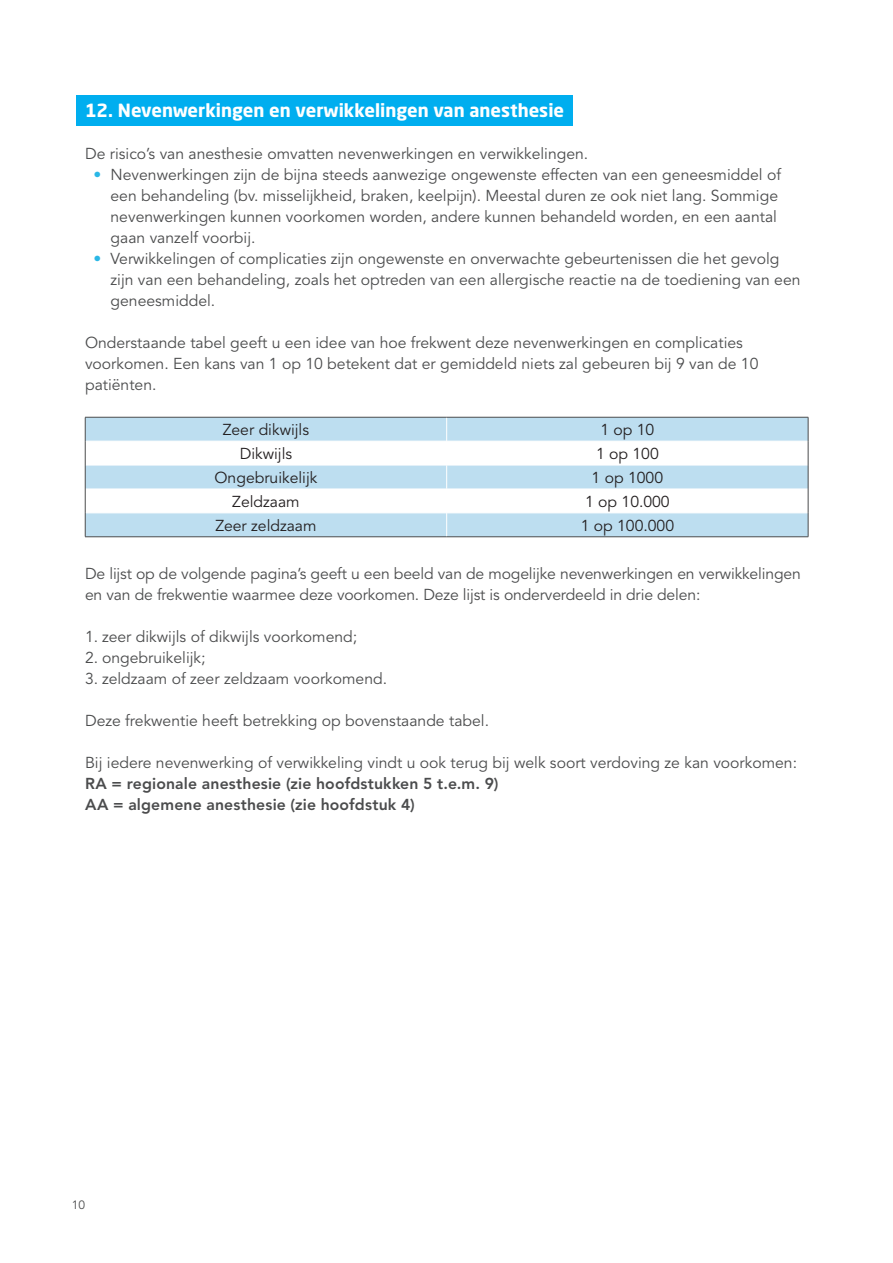
<style>
.page{position:relative;width:893px;height:1263px;background:#fff}
.page>*{position:absolute;margin:0;border:0;box-sizing:border-box;transform-origin:0 0}
.t1{font:700 18px "Neo Sans Pro";color:#fff}
.t2{font:15.75px/21px "Avenir LT Std";color:#4b4c4d}
.t3{font:15.75px "Avenir LT Std";color:#231f20}
.t4{font:800 15.75px/21px "Avenir LT Std";letter-spacing:.01em;color:#4b4c4d}
.t5{font:12px "Avenir LT Std";color:#4b4c4d}
.s1{color:#2ab7e6}
</style>
<div class="page">
<div style="left:77px;top:95px;width:496px;height:31px;background:#00aeef"></div>
<svg style="left:86px;top:418px;width:722px;height:118px;fill:#bddef0"></svg>
<hr style="left:85px;top:441px;width:362px;height:1px;background:#fff">
<hr style="left:447px;top:441px;width:361px;height:1px;background:#fff">
<hr style="left:85px;top:465px;width:362px;height:1px;background:#fff">
<hr style="left:447px;top:465px;width:361px;height:1px;background:#fff">
<hr style="left:85px;top:489px;width:362px;height:1px;background:#fff">
<hr style="left:447px;top:489px;width:361px;height:1px;background:#fff">
<hr style="left:85px;top:513px;width:362px;height:1px;background:#fff">
<hr style="left:447px;top:513px;width:361px;height:1px;background:#fff">
<svg style="left:446px;top:418px;width:1px;height:118px"></svg>
<hr style="left:85px;top:417px;width:362px;height:1px;background:#4b4c4d">
<hr style="left:447px;top:417px;width:361px;height:1px;background:#4b4c4d">
<svg style="left:85px;top:417px;width:1px;height:119px"></svg>
<svg style="left:808px;top:417px;width:1px;height:120px"></svg>
<hr style="left:85px;top:536px;width:362px;height:1px;background:#4b4c4d">
<hr style="left:447px;top:536px;width:361px;height:1px;background:#4b4c4d">
<p class="t1" style="left:85px;top:99px;width:481px">12. Nevenwerkingen en verwikkelingen van anesthesie</p>
<p class="t2" style="left:85px;top:144px;width:505px">De risico’s van anesthesie omvatten nevenwerkingen en verwikkelingen.</p>
<p class="t2" style="left:111px;top:165px;width:672px;text-indent:-17px"><span class="s1">•</span> Nevenwerkingen zijn de bijna steeds aanwezige ongewenste effecten van een geneesmiddel of een behandeling (bv. misselijkheid, braken, keelpijn). Meestal duren ze ook niet lang. Sommige nevenwerkingen kunnen voorkomen worden, andere kunnen behandeld worden, en een aantal gaan vanzelf voorbij.</p>
<p class="t2" style="left:111px;top:248px;width:691px;text-indent:-17px"><span class="s1">•</span> Verwikkelingen of complicaties zijn ongewenste en onverwachte gebeurtenissen die het gevolg zijn van een behandeling, zoals het optreden van een allergische reactie na de toediening van een geneesmiddel.</p>
<p class="t2" style="left:85px;top:332px;width:675px">Onderstaande tabel geeft u een idee van hoe frekwent deze nevenwerkingen en complicaties voorkomen. Een kans van 1 op 10 betekent dat er gemiddeld niets zal gebeuren bij 9 van de 10 patiënten.</p>
<p class="t3" style="left:223px;top:421px;width:88px">Zeer dikwijls</p>
<p class="t3" style="left:600px;top:421px;width:55px">1 op 10</p>
<p class="t3" style="left:240px;top:445px;width:54px">Dikwijls</p>
<p class="t3" style="left:596px;top:445px;width:64px">1 op 100</p>
<p class="t3" style="left:214px;top:468px;width:104px">Ongebruikelijk</p>
<p class="t3" style="left:592px;top:468px;width:73px">1 op 1000</p>
<p class="t3" style="left:232px;top:492px;width:69px">Zeldzaam</p>
<p class="t3" style="left:585px;top:492px;width:86px">1 op 10.000</p>
<p class="t3" style="left:215px;top:516px;width:103px">Zeer zeldzaam</p>
<p class="t3" style="left:581px;top:516px;width:95px">1 op 100.000</p>
<p class="t2" style="left:85px;top:564px;width:717px">De lijst op de volgende pagina’s geeft u een beeld van de mogelijke nevenwerkingen en verwikkelingen en van de frekwentie waarmee deze voorkomen. Deze lijst is onderverdeeld in drie delen:</p>
<p class="t2" style="left:85px;top:627px;width:274px">1. zeer dikwijls of dikwijls voorkomend;</p>
<p class="t2" style="left:85px;top:648px;width:122px">2. ongebruikelijk;</p>
<p class="t2" style="left:85px;top:669px;width:304px">3. zeldzaam of zeer zeldzaam voorkomend.</p>
<p class="t2" style="left:85px;top:711px;width:405px">Deze frekwentie heeft betrekking op bovenstaande tabel.</p>
<p class="t2" style="left:85px;top:753px;width:713px">Bij iedere nevenwerking of verwikkeling vindt u ook terug bij welk soort verdoving ze kan voorkomen:</p>
<p class="t4" style="left:85px;top:773px;width:415px">RA = regionale anesthesie (zie hoofdstukken 5 t.e.m. 9)<br>AA = algemene anesthesie (zie hoofdstuk 4)</p>
<p class="t5" style="left:72px;top:1198px;width:15px">10</p>
</div>
